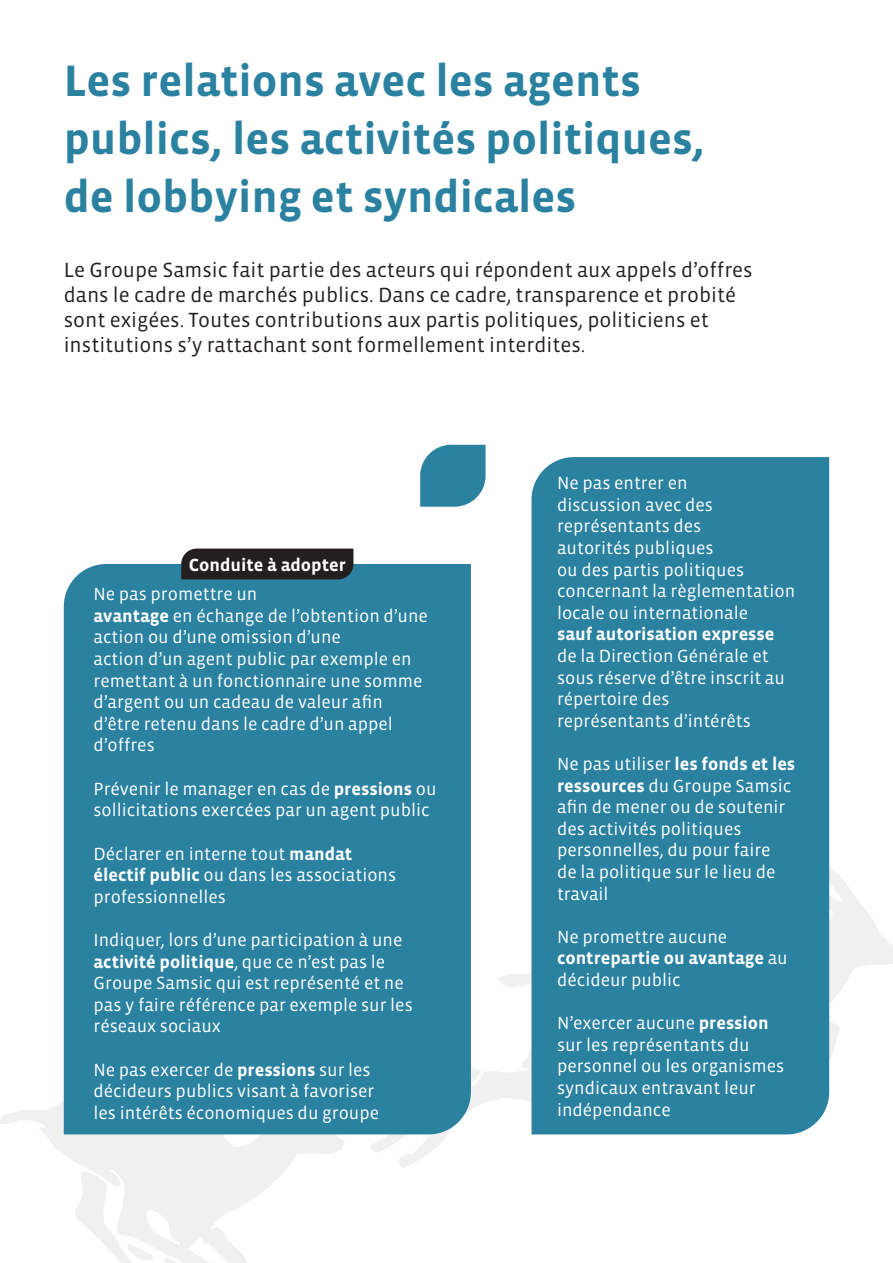
<style>
.page{position:relative;width:893px;height:1263px;background:#fff}
.page>*{position:absolute;margin:0;border:0;box-sizing:border-box;transform-origin:0 0}
.Alineastijl_1{font:700 45px "Vista Sans";color:#2b82a0}
.t1{font:21px "Vista Sans";color:#231f20}
.t2{font:18px/21.6px "Vista Sans";color:#fff}
.t3{font:700 18px/21.6px "Vista Sans";color:#fff}
.s1{font-weight:700}
.s2{font-weight:400}
</style>
<div class="page">
<img style="left:1px;top:863px;width:892px;height:400px">
<div style="left:531px;top:457px;width:298px;height:677px;background:#2b82a0"></div>
<div style="left:64px;top:564px;width:407px;height:570px;background:#2b82a0"></div>
<svg style="left:420px;top:445px;width:66px;height:62px;background:#4390aa"></svg>
<div style="left:181px;top:549px;width:172px;height:30px;background:#231f20"></div>
<p class="Alineastijl_1" style="left:64px;top:58px;width:579px">Les relations avec les agents</p>
<p class="Alineastijl_1" style="left:64px;top:116px;width:643px">publics, les activités politiques,</p>
<p class="Alineastijl_1" style="left:64px;top:174px;width:514px">de lobbying et syndicales</p>
<p class="t1" style="left:64px;top:259px;width:690px">Le Groupe Samsic fait partie des acteurs qui répondent aux appels d’offres</p>
<p class="t1" style="left:64px;top:284px;width:674px">dans le cadre de marchés publics. Dans ce cadre, transparence et probité</p>
<p class="t1" style="left:64px;top:309px;width:646px">sont exigées. Toutes contributions aux partis politiques, politiciens et</p>
<p class="t1" style="left:64px;top:335px;width:523px">institutions s’y rattachant sont formellement interdites.</p>
<p class="t3" style="left:189px;top:554px;width:158px">Conduite à adopter</p>
<p class="t2" style="left:94px;top:584px;width:165px">Ne pas promettre un</p>
<p class="t2" style="left:94px;top:605px;width:336px"><span class="s1">avantage</span> en échange de l’obtention d’une action ou d’une omission d’une</p>
<p class="t2" style="left:94px;top:649px;width:330px">action d’un agent public par exemple en remettant à un fonctionnaire une somme d’argent ou un cadeau de valeur afin</p>
<p class="t2" style="left:94px;top:713px;width:301px">d’être retenu dans le cadre d’un appel d’offres</p>
<p class="t2" style="left:94px;top:778px;width:344px">Prévenir le manager en cas de <span class="s1">pressions</span> ou</p>
<p class="t2" style="left:94px;top:800px;width:338px">sollicitations exercées par un agent public</p>
<p class="t2" style="left:94px;top:843px;width:304px">Déclarer en interne tout <span class="s1">mandat électif public</span> ou dans les associations professionnelles</p>
<p class="t2" style="left:94px;top:929px;width:310px">Indiquer, lors d’une participation à une</p>
<p class="t2" style="left:94px;top:951px;width:321px"><span class="s1">activité politique</span>, que ce n’est pas le Groupe Samsic qui est représenté et ne pas y faire référence par exemple sur les réseaux sociaux</p>
<p class="t2" style="left:94px;top:1059px;width:282px">Ne pas exercer de <span class="s1">pressions</span> sur les décideurs publics visant à favoriser</p>
<p class="t2" style="left:94px;top:1102px;width:287px">les intérêts économiques du groupe</p>
<p class="t2" style="left:557px;top:473px;width:132px">Ne pas entrer en</p>
<p class="t2" style="left:557px;top:494px;width:158px">discussion avec des</p>
<p class="t2" style="left:557px;top:516px;width:146px">représentants des</p>
<p class="t2" style="left:557px;top:537px;width:158px">autorités publiques</p>
<p class="t2" style="left:557px;top:559px;width:240px">ou des partis politiques concernant la règlementation locale ou internationale<br><span class="s1">sauf autorisation expresse </span>de la Direction Générale et sous réserve d’être inscrit au répertoire des</p>
<p class="t2" style="left:557px;top:710px;width:195px">représentants d’intérêts</p>
<p class="t2" style="left:557px;top:753px;width:240px">Ne pas utiliser <span class="s1">les fonds et les ressources</span> du Groupe Samsic afin de mener ou de soutenir des activités politiques personnelles, du pour faire<br>de la politique sur le lieu de travail</p>
<p class="t2" style="left:557px;top:926px;width:172px">Ne promettre aucune</p>
<p class="t3" style="left:557px;top:948px;width:232px">contrepartie ou avantage <span class="s2">au décideur public</span></p>
<p class="t2" style="left:557px;top:1013px;width:229px">N’exercer aucune <span class="s1">pression </span>sur les représentants du personnel ou les organismes syndicaux entravant leur</p>
<p class="t2" style="left:557px;top:1099px;width:115px">indépendance</p>
</div>
